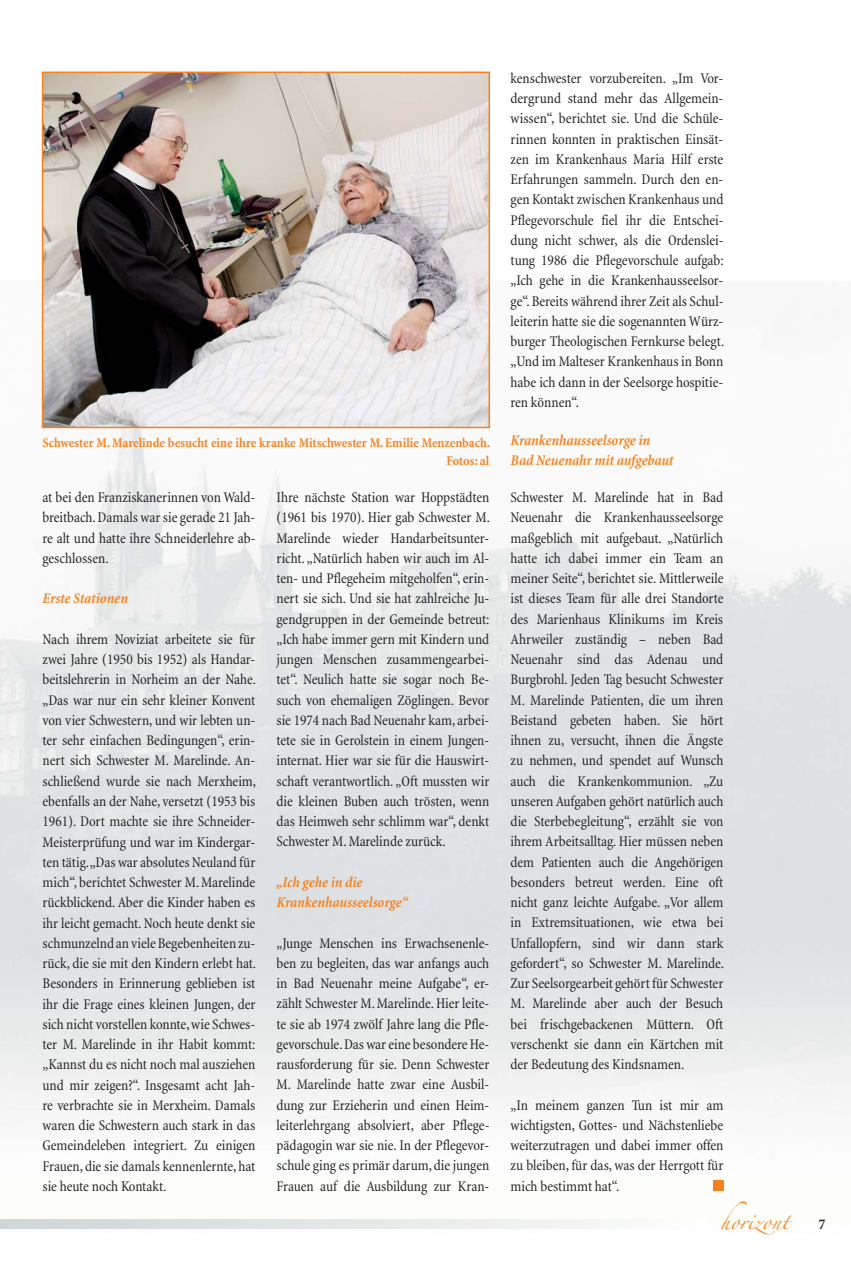
<style>
.page{position:relative;width:851px;height:1263px;background:#fff}
.page>*{position:absolute;margin:0;border:0;box-sizing:border-box;transform-origin:0 0}
.t1{font:condensed 15px/20.2px "Minion";color:#231f20;text-align:justify}
.t2{font:italic 700 condensed 15px/20.2px "Minion";letter-spacing:-.005em;color:#f5821f}
.t3{font:15px "Zapfino";color:#f5821f}
.t4{font:700 condensed 15px "Minion";color:#231f20}
.t5{font:700 condensed 13.5px/18px "Minion";color:#f5821f;text-align:right}
</style>
<div class="page">
<img style="left:0;top:282px;width:850px;height:947px">
<div style="left:0;top:1219px;width:7px;height:10px;background:#cfd6d6"></div>
<div style="left:7px;top:1219px;width:15px;height:10px;background:#d0d7d7"></div>
<div style="left:23px;top:1219px;width:15px;height:10px;background:#d1d8d8"></div>
<div style="left:39px;top:1219px;width:15px;height:10px;background:#d2d8d9"></div>
<div style="left:54px;top:1219px;width:15px;height:10px;background:#d3d9da"></div>
<div style="left:70px;top:1219px;width:15px;height:10px;background:#d3dada"></div>
<div style="left:85px;top:1219px;width:15px;height:10px;background:#d4dbdb"></div>
<div style="left:101px;top:1219px;width:15px;height:10px;background:#d5dbdc"></div>
<div style="left:116px;top:1219px;width:15px;height:10px;background:#d6dcdd"></div>
<div style="left:132px;top:1219px;width:15px;height:10px;background:#d7ddde"></div>
<div style="left:148px;top:1219px;width:15px;height:10px;background:#d8dede"></div>
<div style="left:163px;top:1219px;width:15px;height:10px;background:#d9dfdf"></div>
<div style="left:179px;top:1219px;width:15px;height:10px;background:#dadfe0"></div>
<div style="left:194px;top:1219px;width:15px;height:10px;background:#dbe0e0"></div>
<div style="left:210px;top:1219px;width:15px;height:10px;background:#dce1e1"></div>
<div style="left:225px;top:1219px;width:15px;height:10px;background:#dde2e2"></div>
<div style="left:241px;top:1219px;width:15px;height:10px;background:#dee3e3"></div>
<div style="left:256px;top:1219px;width:15px;height:10px;background:#dfe3e4"></div>
<div style="left:272px;top:1219px;width:15px;height:10px;background:#e0e4e5"></div>
<div style="left:288px;top:1219px;width:15px;height:10px;background:#e1e5e5"></div>
<div style="left:303px;top:1219px;width:15px;height:10px;background:#e2e6e6"></div>
<div style="left:319px;top:1219px;width:15px;height:10px;background:#e4e6e7"></div>
<div style="left:334px;top:1219px;width:15px;height:10px;background:#e5e8e7"></div>
<div style="left:350px;top:1219px;width:15px;height:10px;background:#e6e9e8"></div>
<div style="left:365px;top:1219px;width:15px;height:10px;background:#e7e9e9"></div>
<div style="left:381px;top:1219px;width:15px;height:10px;background:#e8eaea"></div>
<div style="left:397px;top:1219px;width:15px;height:10px;background:#e9ebeb"></div>
<div style="left:412px;top:1219px;width:15px;height:10px;background:#eaecec"></div>
<div style="left:428px;top:1219px;width:15px;height:10px;background:#ebecec"></div>
<div style="left:443px;top:1219px;width:15px;height:10px;background:#eceded"></div>
<div style="left:459px;top:1219px;width:15px;height:10px;background:#edefee"></div>
<div style="left:474px;top:1219px;width:15px;height:10px;background:#eeefee"></div>
<div style="left:490px;top:1219px;width:15px;height:10px;background:#eff0f0"></div>
<div style="left:505px;top:1219px;width:15px;height:10px;background:#f0f1f1"></div>
<div style="left:521px;top:1219px;width:15px;height:10px;background:#f1f2f2"></div>
<div style="left:537px;top:1219px;width:15px;height:10px;background:#f2f2f2"></div>
<div style="left:552px;top:1219px;width:15px;height:10px;background:#f3f4f3"></div>
<div style="left:568px;top:1219px;width:15px;height:10px;background:#f4f4f4"></div>
<div style="left:583px;top:1219px;width:15px;height:10px;background:#f5f6f5"></div>
<div style="left:599px;top:1219px;width:15px;height:10px;background:#f6f7f7"></div>
<div style="left:614px;top:1219px;width:15px;height:10px;background:#f7f8f8"></div>
<div style="left:630px;top:1219px;width:15px;height:10px;background:#f9f9f9"></div>
<div style="left:645px;top:1219px;width:15px;height:10px;background:#fafafa"></div>
<div style="left:661px;top:1219px;width:15px;height:10px;background:#fbfcfc"></div>
<div style="left:677px;top:1219px;width:15px;height:10px;background:#fdfdfc"></div>
<div style="left:692px;top:1219px;width:15px;height:10px;background:#fff"></div>
<img style="left:45px;top:75px;width:442px;height:350px">
<div style="left:42px;top:72px;width:448px;height:356px;border:2px solid #f5821f"></div>
<div style="left:713px;top:1181px;width:10px;height:10px;background:#f5821f"></div>
<p class="t5" style="left:43px;top:435px;width:449px">Schwester M. Marelinde besucht eine ihre kranke Mitschwester M. Emilie Menzenbach.<br>Fotos: al</p>
<p class="t1" style="left:43px;top:489px;width:214px">at bei den Franziskanerinnen von Wald&shy;breitbach. Damals war sie gerade 21 Jah&shy;re alt und hatte ihre Schneiderlehre ab&shy;geschlossen.</p>
<p class="t2" style="left:43px;top:590px;width:87px">Erste Stationen</p>
<p class="t1" style="left:43px;top:630px;width:215px">Nach ihrem Noviziat arbeitete sie für zwei Jahre (1950 bis 1952) als Handar&shy;beitslehrerin in Norheim an der Nahe. „Das war nur ein sehr kleiner Konvent von vier Schwestern, und wir lebten un&shy;ter sehr einfachen Bedingungen“, erin&shy;nert sich Schwester M. Marelinde. An&shy;schließend wurde sie nach Merxheim, ebenfalls an der Nahe, versetzt (1953 bis 1961). Dort machte sie ihre Schneider-Meisterprüfung und war im Kindergar&shy;ten tätig. „Das war absolutes Neuland für mich“, berichtet Schwester M. Marelinde rückblickend. Aber die Kinder haben es ihr leicht gemacht. Noch heute denkt sie schmunzelnd an viele Begebenheiten zu&shy;rück, die sie mit den Kindern erlebt hat.<br>Besonders in Erinnerung geblieben ist ihr die Frage eines kleinen Jungen, der sich nicht vorstellen konnte, wie Schwes&shy;ter M. Marelinde in ihr Habit kommt: „Kannst du es nicht noch mal ausziehen und mir zeigen?“. Insgesamt acht Jah&shy;re verbrachte sie in Merxheim. Damals waren die Schwestern auch stark in das Gemeindeleben integriert. Zu einigen Frauen, die sie damals kennenlernte, hat sie heute noch Kontakt.</p>
<p class="t1" style="left:276px;top:488px;width:215px">Ihre nächste Station war Hoppstädten (1961 bis 1970). Hier gab Schwester M.<br>Marelinde wieder Handarbeitsunter&shy;richt. „Natürlich haben wir auch im Al&shy;ten- und Pflegeheim mitgeholfen“, erin&shy;nert sie sich. Und sie hat zahlreiche Ju&shy;gendgruppen in der Gemeinde betreut: „Ich habe immer gern mit Kindern und jungen Menschen zusammengearbei&shy;tet“. Neulich hatte sie sogar noch Be&shy;such von ehemaligen Zöglingen. Bevor sie 1974 nach Bad Neuenahr kam, arbei&shy;tete sie in Gerolstein in einem Jungen&shy;internat. Hier war sie für die Hauswirt&shy;schaft verantwortlich. „Oft mussten wir die kleinen Buben auch trösten, wenn das Heimweh sehr schlimm war“, denkt Schwester M. Marelinde zurück.</p>
<p class="t2" style="left:276px;top:873px;width:133px">„Ich gehe in die<br>Krankenhausseelsorge“</p>
<p class="t1" style="left:276px;top:934px;width:214px">„Junge Menschen ins Erwachsenenle&shy;ben zu begleiten, das war anfangs auch in Bad Neuenahr meine Aufgabe“, er&shy;zählt Schwester M. Marelinde. Hier leite&shy;te sie ab 1974 zwölf Jahre lang die Pfle&shy;gevorschule. Das war eine besondere He&shy;rausforderung für sie. Denn Schwester M. Marelinde hatte zwar eine Ausbil&shy;dung zur Erzieherin und einen Heim&shy;leiterlehrgang absolviert, aber Pflege&shy;pädagogin war sie nie. In der Pflegevor&shy;schule ging es primär darum, die jungen Frauen auf die Ausbildung zur Kran-</p>
<p class="t1" style="left:510px;top:69px;width:215px">kenschwester vorzubereiten. „Im Vor&shy;dergrund stand mehr das Allgemein&shy;wissen“, berichtet sie. Und die Schüle&shy;rinnen konnten in praktischen Einsät&shy;zen im Krankenhaus Maria Hilf erste Erfahrungen sammeln. Durch den en&shy;gen Kontakt zwischen Krankenhaus und Pflegevorschule fiel ihr die Entschei&shy;dung nicht schwer, als die Ordenslei&shy;tung 1986 die Pflegevorschule aufgab: „Ich gehe in die Krankenhausseelsor&shy;ge“. Bereits während ihrer Zeit als Schul&shy;leiterin hatte sie die sogenannten Würz&shy;burger Theologischen Fernkurse belegt. „Und im Malteser Krankenhaus in Bonn habe ich dann in der Seelsorge hospitie&shy;ren können“.</p>
<p class="t2" style="left:510px;top:431px;width:164px">Krankenhausseelsorge in<br>Bad Neuenahr mit aufgebaut</p>
<p class="t1" style="left:510px;top:488px;width:215px">Schwester M. Marelinde hat in Bad Neuenahr die Krankenhausseelsorge maßgeblich mit aufgebaut. „Natürlich hatte ich dabei immer ein Team an meiner Seite“, berichtet sie. Mittlerweile ist dieses Team für alle drei Standorte des Marienhaus Klinikums im Kreis Ahrweiler zuständig – neben Bad Neuenahr sind das Adenau und Burgbrohl. Jeden Tag besucht Schwester M. Marelinde Patienten, die um ihren Beistand gebeten haben. Sie hört ihnen zu, versucht, ihnen die Ängste zu nehmen, und spendet auf Wunsch auch die Krankenkommunion. „Zu unseren Aufgaben gehört natürlich auch die Sterbebegleitung“, erzählt sie von ihrem Arbeitsalltag. Hier müssen neben dem Patienten auch die Angehörigen besonders betreut werden. Eine oft nicht ganz leichte Aufgabe. „Vor allem in Extremsituationen, wie etwa bei Unfallopfern, sind wir dann stark gefordert“, so Schwester M. Marelinde.<br>Zur Seelsorgearbeit gehört für Schwester M. Marelinde aber auch der Besuch bei frischgebackenen Müttern. Oft verschenkt sie dann ein Kärtchen mit der Bedeutung des Kindsnamen.</p>
<p class="t1" style="left:510px;top:1096px;width:214px">„In meinem ganzen Tun ist mir am wichtigsten, Gottes- und Nächstenliebe weiterzutragen und dabei immer offen zu bleiben, für das, was der Herrgott für mich bestimmt hat“.</p>
<p class="t3" style="left:720px;top:1215px;width:70px">horizont</p>
<p class="t4" style="left:818px;top:1218px;width:8px">7</p>
</div>
